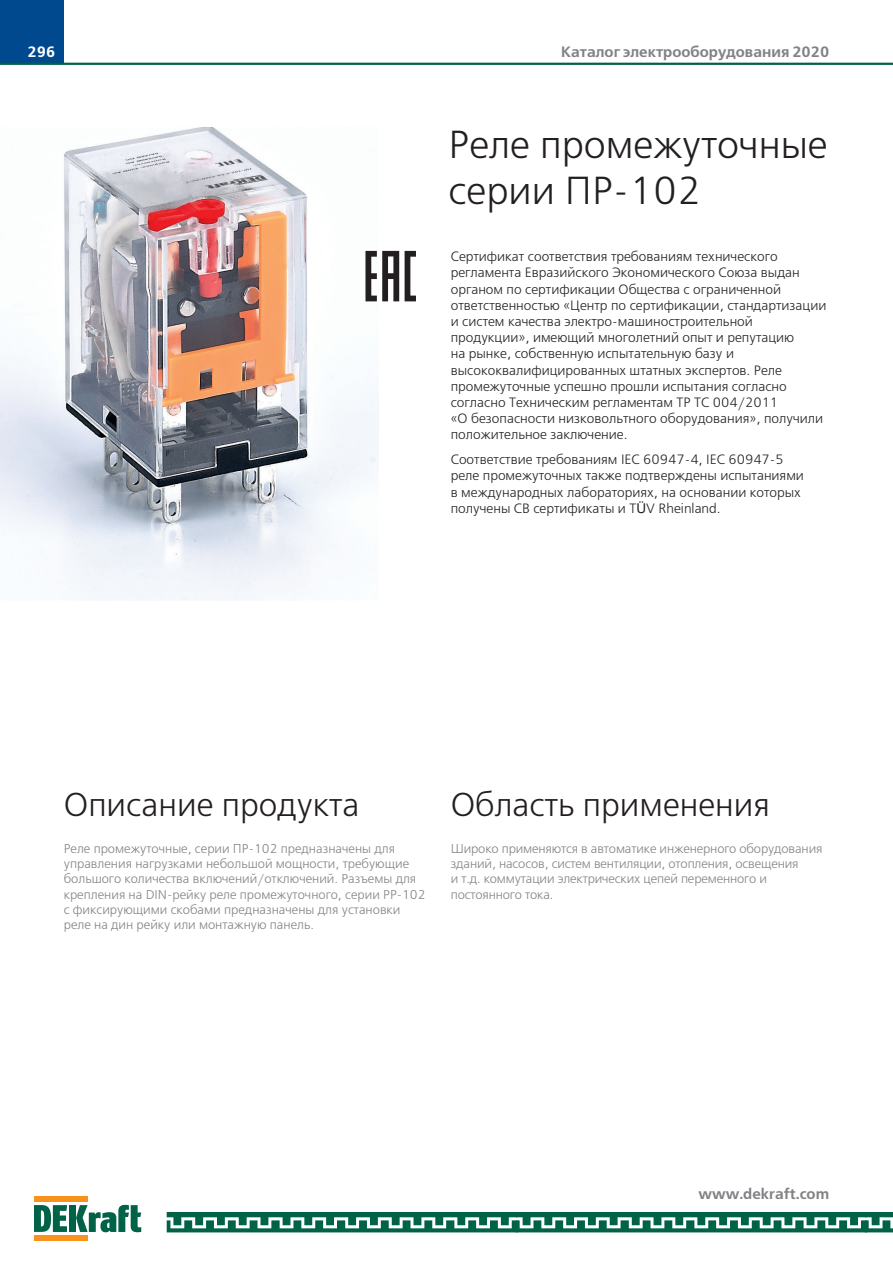
<style>
.page{position:relative;width:893px;height:1263px;background:#fff}
.page>*{position:absolute;margin:0;border:0;box-sizing:border-box;transform-origin:0 0}
.t1{font:39px/46.8px "Free Set C";color:#231f20}
.t2{font:33px "Free Set C";color:#231f20}
.t3{font:700 15px "Free Set C";color:#808285}
.t4{font:700 15px "Free Set C";color:#fff}
.t5{font:13.5px/16.2px "Free Set C";color:#231f20}
.t6{font:12.75px/15.3px "Free Set C";color:#808285}
.s1{font-family:"Arial"}
</style>
<div class="page">
<div style="left:0;top:0;width:64px;height:64px;background:#01498e"></div>
<hr style="left:0;top:63px;width:893px;height:2px;background:#006246">
<svg style="left:167px;top:1212px;width:726px;height:20px"></svg>
<div style="left:34px;top:1235px;width:54px;height:6px;background:#f7931d"></div>
<div style="left:34px;top:1196px;width:54px;height:5px;background:#f7931d"></div>
<div style="left:69px;top:1205px;width:7px;height:27px;background:#006246"></div>
<svg style="left:76px;top:1205px;width:65px;height:27px"></svg>
<svg style="left:34px;top:1205px;width:33px;height:27px"></svg>
<img style="left:0;top:128px;width:378px;height:472px">
<svg style="left:365px;top:251px;width:34px;height:50px"></svg>
<svg style="left:405px;top:251px;width:11px;height:50px"></svg>
<p class="t4" style="left:28px;top:43px;width:29px">296</p>
<p class="t3" style="left:561px;top:43px;width:269px">Каталог электрооборудования 2020</p>
<h1 class="t1" style="left:449px;top:121px;width:381px">Реле промежуточные серии ПР-102</h1>
<p class="t5" style="left:451px;top:249px;width:377px">Сертификат соответствия требованиям технического регламента Евразийского Экономического Союза выдан органом по сертификации Общества с ограниченной ответственностью «Центр по сертификации, стандартизации и систем качества электро-машиностроительной продукции», имеющий многолетний опыт и репутацию<br>на рынке, собственную испытательную базу и высококвалифицированных штатных экспертов. Реле промежуточные успешно прошли испытания согласно согласно Техническим регламентам ТР ТС 004/2011<br>«О безопасности низковольтного оборудования», получили положительное заключение.</p>
<p class="t5" style="left:451px;top:452px;width:355px">Соответствие требованиям IEC 60947-4, IEC 60947-5 реле промежуточных также подтверждены испытаниями в международных лабораториях, на основании которых получены CB сертификаты и T<span class="s1">Ü</span>V Rheinland.</p>
<h2 class="t2" style="left:64px;top:786px;width:297px">Описание продукта</h2>
<h2 class="t2" style="left:451px;top:786px;width:321px">Область применения</h2>
<p class="t6" style="left:451px;top:841px;width:373px">Широко применяются в автоматике инженерного оборудования зданий, насосов, систем вентиляции, отопления, освещения<br>и т.д. коммутации электрических цепей переменного и постоянного тока.</p>
<p class="t6" style="left:64px;top:841px;width:363px">Реле промежуточные, серии ПР-102 предназначены для управления нагрузками небольшой мощности, требующие большого количества включений/отключений. Разъемы для крепления на DIN-рейку реле промежуточного, серии РР-102 с фиксирующими скобами предназначены для установки реле на дин рейку или монтажную панель.</p>
<p class="t3" style="left:698px;top:1185px;width:132px">www.dekraft.com</p>
</div>
